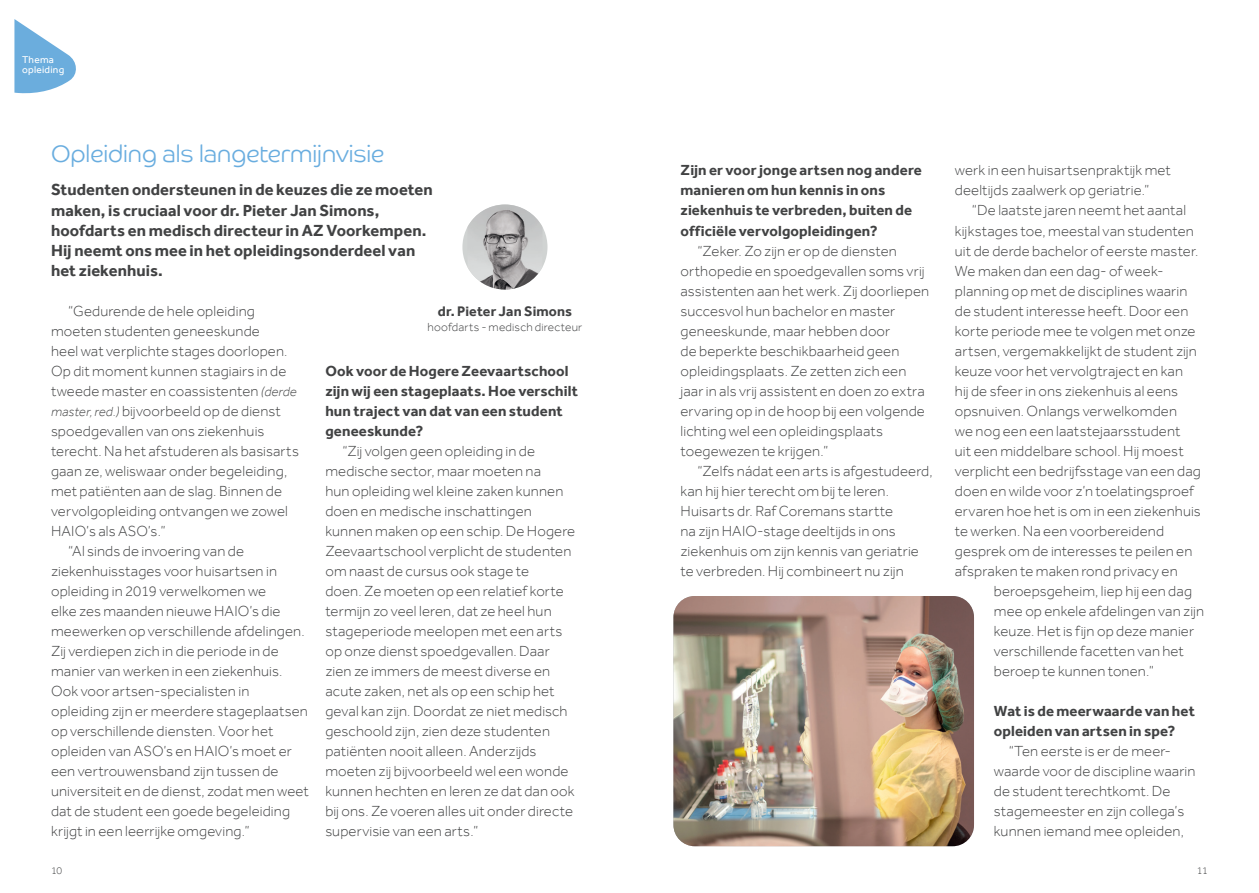
<style>
.page{position:relative;width:1259px;height:893px;background:#fff}
.page>*{position:absolute;margin:0;border:0;box-sizing:border-box;transform-origin:0 0}
.t1{font:300 24px "Co Headline";color:#69addf}
.t2{font:700 16.5px/20.1px "Effra";letter-spacing:.005em;color:#414243}
.t3{font:300 15px/20px "Effra";letter-spacing:.01em;color:#414243}
.t4{font:700 15px/20px "Effra";letter-spacing:.01em;color:#414243}
.t5{font:700 14.25px "Effra";letter-spacing:.01em;color:#414243}
.t6{font:300 12px "Effra";letter-spacing:.015em;color:#414243}
.t7{font:300 10.5px "Effra";color:#414243}
.t8{font:10.05px/10.1px "Effra";letter-spacing:.025em;color:#fff}
.s1{font-style:italic;font-size:13.5px}
</style>
<div class="page">
<div style="left:462px;top:205px;width:85px;height:85px;background:#d0d3d2;border-radius:50%"></div>
<img style="left:467px;top:205px;width:75px;height:85px">
<svg style="left:14px;top:19px;width:62px;height:75px"></svg>
<img style="left:673px;top:596px;width:301px;height:250px">
<p class="t8" style="left:22px;top:55px;width:44px">Thema opleiding</p>
<h1 class="t1" style="left:51px;top:140px;width:335px">Opleiding als langetermijnvisie</h1>
<p class="t2" style="left:51px;top:180px;width:383px">Studenten ondersteunen in de keuzes die ze moeten maken, is cruciaal voor dr. Pieter Jan Simons, hoofdarts en medisch directeur in AZ Voorkempen.<br>Hij neemt ons mee in het opleidingsonderdeel van het ziekenhuis.</p>
<p class="t3" style="left:68px;top:300px;width:188px">“Gedurende de hele opleiding</p>
<p class="t3" style="left:51px;top:320px;width:210px">moeten studenten geneeskunde</p>
<p class="t3" style="left:51px;top:341px;width:238px">heel wat verplichte stages doorlopen.</p>
<p class="t3" style="left:51px;top:361px;width:237px">Op dit moment kunnen stagiairs in de</p>
<p class="t3" style="left:51px;top:381px;width:247px">tweede master en coassistenten <span class="s1">(derde</span></p>
<p class="t3" style="left:51px;top:401px;width:231px"><span class="s1">master, red.)</span> bijvoorbeeld op de dienst</p>
<p class="t3" style="left:51px;top:421px;width:215px">spoedgevallen van ons ziekenhuis</p>
<p class="t3" style="left:51px;top:441px;width:249px">terecht. Na het afstuderen als basisarts</p>
<p class="t3" style="left:51px;top:461px;width:238px">gaan ze, weliswaar onder begeleiding,</p>
<p class="t3" style="left:51px;top:481px;width:232px">met patiënten aan de slag. Binnen de</p>
<p class="t3" style="left:51px;top:501px;width:238px">vervolgopleiding ontvangen we zowel</p>
<p class="t3" style="left:51px;top:521px;width:116px">HAIO’s als ASO’s.”</p>
<p class="t3" style="left:68px;top:541px;width:177px">“Al sinds de invoering van de</p>
<p class="t3" style="left:51px;top:561px;width:227px">ziekenhuisstages voor huisartsen in</p>
<p class="t3" style="left:51px;top:581px;width:217px">opleiding in 2019 verwelkomen we</p>
<p class="t3" style="left:51px;top:601px;width:231px">elke zes maanden nieuwe HAIO’s die</p>
<p class="t3" style="left:51px;top:621px;width:255px">meewerken op verschillende afdelingen.</p>
<p class="t3" style="left:51px;top:641px;width:229px">Zij verdiepen zich in die periode in de</p>
<p class="t3" style="left:51px;top:661px;width:233px">manier van werken in een ziekenhuis.</p>
<p class="t3" style="left:51px;top:681px;width:200px">Ook voor artsen-specialisten in</p>
<p class="t3" style="left:51px;top:701px;width:258px">opleiding zijn er meerdere stageplaatsen</p>
<p class="t3" style="left:51px;top:721px;width:224px">op verschillende diensten. Voor het</p>
<p class="t3" style="left:51px;top:741px;width:242px">opleiden van ASO’s en HAIO’s moet er</p>
<p class="t3" style="left:51px;top:761px;width:229px">een vertrouwensband zijn tussen de</p>
<p class="t3" style="left:51px;top:781px;width:259px">universiteit en de dienst, zodat men weet</p>
<p class="t3" style="left:51px;top:801px;width:241px">dat de student een goede begeleiding</p>
<p class="t3" style="left:51px;top:821px;width:200px">krijgt in een leerrijke omgeving.”</p>
<p class="t5" style="left:438px;top:303px;width:136px">dr. Pieter Jan Simons</p>
<p class="t6" style="left:427px;top:319px;width:156px">hoofdarts - medisch directeur</p>
<p class="t4" style="left:325px;top:361px;width:254px">Ook voor de Hogere Zeevaartschool zijn wij een stageplaats. Hoe verschilt hun traject van dat van een student geneeskunde?</p>
<p class="t3" style="left:325px;top:441px;width:251px;text-indent:17px">“Zij volgen geen opleiding in de medische sector, maar moeten na<br>hun opleiding wel kleine zaken kunnen doen en medische inschattingen kunnen maken op een schip. De Hogere Zeevaartschool verplicht de studenten om naast de cursus ook stage te<br>doen. Ze moeten op een relatief korte termijn zo veel leren, dat ze heel hun stageperiode meelopen met een arts op onze dienst spoedgevallen. Daar zien ze immers de meest diverse en acute zaken, net als op een schip het geval kan zijn. Doordat ze niet medisch geschoold zijn, zien deze studenten patiënten nooit alleen. Anderzijds moeten zij bijvoorbeeld wel een wonde kunnen hechten en leren ze dat dan ook bij ons. Ze voeren alles uit onder directe supervisie van een arts.”</p>
<p class="t4" style="left:680px;top:160px;width:243px">Zijn er voor jonge artsen nog andere manieren om hun kennis in ons ziekenhuis te verbreden, buiten de officiële vervolgopleidingen?</p>
<p class="t3" style="left:680px;top:240px;width:250px;text-indent:17px">“Zeker. Zo zijn er op de diensten orthopedie en spoedgevallen soms vrij assistenten aan het werk. Zij doorliepen succesvol hun bachelor en master geneeskunde, maar hebben door<br>de beperkte beschikbaarheid geen opleidingsplaats. Ze zetten zich een jaar in als vrij assistent en doen zo extra ervaring op in de hoop bij een volgende lichting wel een opleidingsplaats toegewezen te krijgen.”</p>
<p class="t3" style="left:680px;top:461px;width:254px;text-indent:17px">“Zelfs nádat een arts is afgestudeerd, kan hij hier terecht om bij te leren.<br>Huisarts dr. Raf Coremans startte<br>na zijn HAIO-stage deeltijds in ons ziekenhuis om zijn kennis van geriatrie te verbreden. Hij combineert nu zijn</p>
<p class="t3" style="left:955px;top:160px;width:217px">werk in een huisartsenpraktijk met deeltijds zaalwerk op geriatrie.”</p>
<p class="t3" style="left:955px;top:200px;width:248px;text-indent:17px">“De laatste jaren neemt het aantal kijkstages toe, meestal van studenten uit de derde bachelor of eerste master.<br>We maken dan een dag- of week&shy;planning op met de disciplines waarin de student interesse heeft. Door een korte periode mee te volgen met onze artsen, vergemakkelijkt de student zijn keuze voor het vervolgtraject en kan<br>hij de sfeer in ons ziekenhuis al eens opsnuiven. Onlangs verwelkomden<br>we nog een een laatstejaarsstudent<br>uit een middelbare school. Hij moest verplicht een bedrijfsstage van een dag doen en wilde voor z’n toelatingsproef ervaren hoe het is om in een ziekenhuis te werken. Na een voorbereidend gesprek om de interesses te peilen en afspraken te maken rond privacy en</p>
<p class="t3" style="left:994px;top:581px;width:212px">beroepsgeheim, liep hij een dag mee op enkele afdelingen van zijn keuze. Het is fijn op deze manier verschillende facetten van het beroep te kunnen tonen.”</p>
<p class="t4" style="left:994px;top:701px;width:203px">Wat is de meerwaarde van het opleiden van artsen in spe?</p>
<p class="t3" style="left:994px;top:741px;width:203px;text-indent:15px">“Ten eerste is er de meer&shy;waarde voor de discipline waarin de student terechtkomt. De stagemeester en zijn collega’s kunnen iemand mee opleiden,</p>
<p class="t7" style="left:51px;top:864px;width:13px">10</p>
<p class="t7" style="left:1197px;top:864px;width:12px">11</p>
</div>
